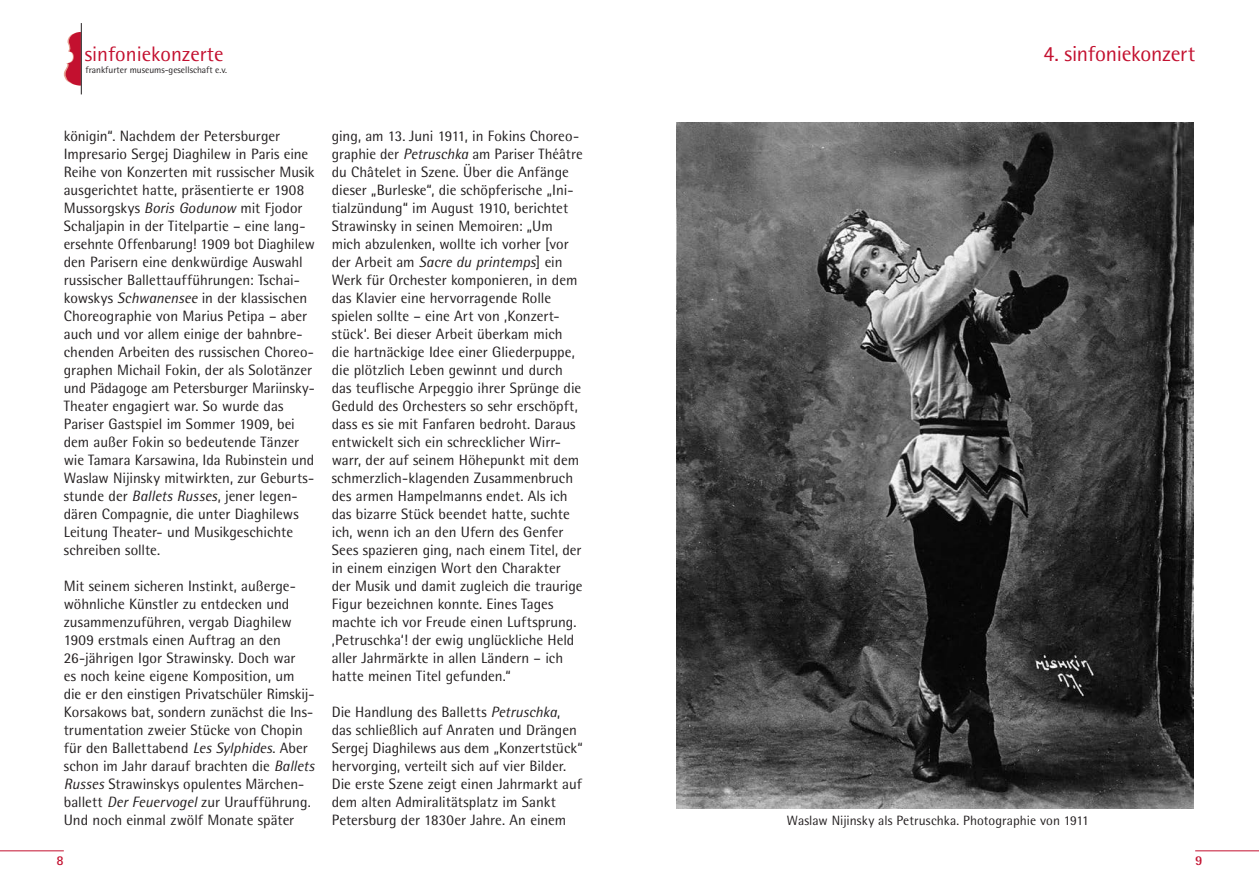
<style>
.page{position:relative;width:1259px;height:893px;background:#fff}
.page>*{position:absolute;margin:0;border:0;box-sizing:border-box;transform-origin:0 0}
.t1{font:21.75px "Rotis Semi Sans";letter-spacing:-.015em;color:#c3102f}
.t2{font:21px "Rotis Semi Sans";color:#c3102f}
.t3{font:15px/18px "Rotis Semi Sans";color:#231f20}
.t4{font:13.5px "Rotis Semi Sans";letter-spacing:.005em;color:#231f20}
.t5{font:700 13.5px "Rotis Sans Serif";color:#c3102f}
.t6{font:700 13.5px "Rotis Semi Sans";color:#c3102f}
.t7{font:9.45px "Rotis Semi Sans";color:#231f20}
.s1{font-style:italic}
</style>
<div class="page">
<hr style="left:0;top:850px;width:64px;height:1px;background:#c3102f">
<hr style="left:1195px;top:850px;width:64px;height:1px;background:#c3102f">
<svg style="left:64px;top:32px;width:17px;height:54px"></svg>
<hr style="left:81px;top:23px;width:1px;height:71px;background:#231f20">
<img style="left:676px;top:123px;width:517px;height:685px">
<h2 class="t2" style="left:85px;top:42px;width:140px">sinfoniekonzerte</h2>
<p class="t7" style="left:86px;top:65px;width:143px">frankfurter museums-gesellschaft e.v.</p>
<p class="t3" style="left:64px;top:127px;width:252px">königin“. Nachdem der Petersburger Impresario Sergej Diaghilew in Paris eine Reihe von Konzerten mit russischer Musik ausgerichtet hatte, präsentierte er 1908<br>Mussorgskys <span class="s1">Boris Godunow</span> mit Fjodor Schaljapin in der Titelpartie – eine lang&shy;ersehnte Offenbarung! 1909 bot Diaghilew den Parisern eine denkwürdige Auswahl russischer Ballettaufführungen: Tschai&shy;kowskys <span class="s1">Schwanensee</span> in der klassischen Choreographie von Marius Petipa – aber auch und vor allem einige der bahnbre&shy;chenden Arbeiten des russischen Choreo&shy;graphen Michail Fokin, der als Solotänzer und Pädagoge am Petersburger Mariinsky-- Theater engagiert war. So wurde das Pariser Gastspiel im Sommer 1909, bei dem außer Fokin so bedeutende Tänzer wie Tamara Karsawina, Ida Rubinstein und Waslaw Nijinsky mitwirkten, zur Geburts&shy;stunde der <span class="s1">Ballets Russes</span>, jener legen&shy;dären Compagnie, die unter Diaghilews Leitung Theater- und Musikgeschichte schreiben sollte.</p>
<p class="t3" style="left:64px;top:577px;width:252px">Mit seinem sicheren Instinkt, außerge&shy;wöhnliche Künstler zu entdecken und zusammenzuführen, vergab Diaghilew 1909 erstmals einen Auftrag an den 26-jährigen Igor Strawinsky. Doch war<br>es noch keine eigene Komposition, um die er den einstigen Privatschüler Rimskij-- Korsakows bat, sondern zunächst die Ins&shy;trumentation zweier Stücke von Chopin für den Ballettabend <span class="s1">Les Sylphides</span>. Aber schon im Jahr darauf brachten die <span class="s1">Ballets Russes</span> Strawinskys opulentes Märchen&shy;ballett <span class="s1">Der Feuervogel</span> zur Uraufführung.<br>Und noch einmal zwölf Monate später</p>
<p class="t3" style="left:332px;top:127px;width:252px">ging, am 13. Juni 1911, in Fokins Choreo&shy;graphie der <span class="s1">Petruschka</span> am Pariser Théâtre du Châtelet in Szene. Über die Anfänge dieser „Burleske“, die schöpferische „Ini&shy;tialzündung“ im August 1910, berichtet Strawinsky in seinen Memoiren: „Um mich abzulenken, wollte ich vorher [vor der Arbeit am <span class="s1">Sacre du printemps</span>] ein Werk für Orchester komponieren, in dem das Klavier eine hervorragende Rolle spielen sollte – eine Art von ‚Konzert&shy;stück‘. Bei dieser Arbeit überkam mich die hartnäckige Idee einer Gliederpuppe, die plötzlich Leben gewinnt und durch das teuflische Arpeggio ihrer Sprünge die Geduld des Orchesters so sehr erschöpft, dass es sie mit Fanfaren bedroht. Daraus entwickelt sich ein schrecklicher Wirr&shy;warr, der auf seinem Höhepunkt mit dem schmerzlich-klagenden Zusammenbruch des armen Hampelmanns endet. Als ich das bizarre Stück beendet hatte, suchte ich, wenn ich an den Ufern des Genfer Sees spazieren ging, nach einem Titel, der in einem einzigen Wort den Charakter der Musik und damit zugleich die traurige Figur bezeichnen konnte. Eines Tages machte ich vor Freude einen Luftsprung. ‚Petruschka‘! der ewig unglückliche Held aller Jahrmärkte in allen Ländern – ich hatte meinen Titel gefunden.“</p>
<p class="t3" style="left:332px;top:703px;width:252px">Die Handlung des Balletts <span class="s1">Petruschka</span>, das schließlich auf Anraten und Drängen Sergej Diaghilews aus dem „Konzertstück“ hervorging, verteilt sich auf vier Bilder.<br>Die erste Szene zeigt einen Jahrmarkt auf dem alten Admiralitätsplatz im Sankt Petersburg der 1830er Jahre. An einem</p>
<h1 class="t1" style="left:1043px;top:41px;width:153px">4. sinfoniekonzert</h1>
<p class="t4" style="left:787px;top:813px;width:303px">Waslaw Nijinsky als Petruschka. Photographie von 1911</p>
<p class="t5" style="left:57px;top:852px;width:9px">8</p>
<p class="t6" style="left:1195px;top:852px;width:9px">9</p>
</div>
